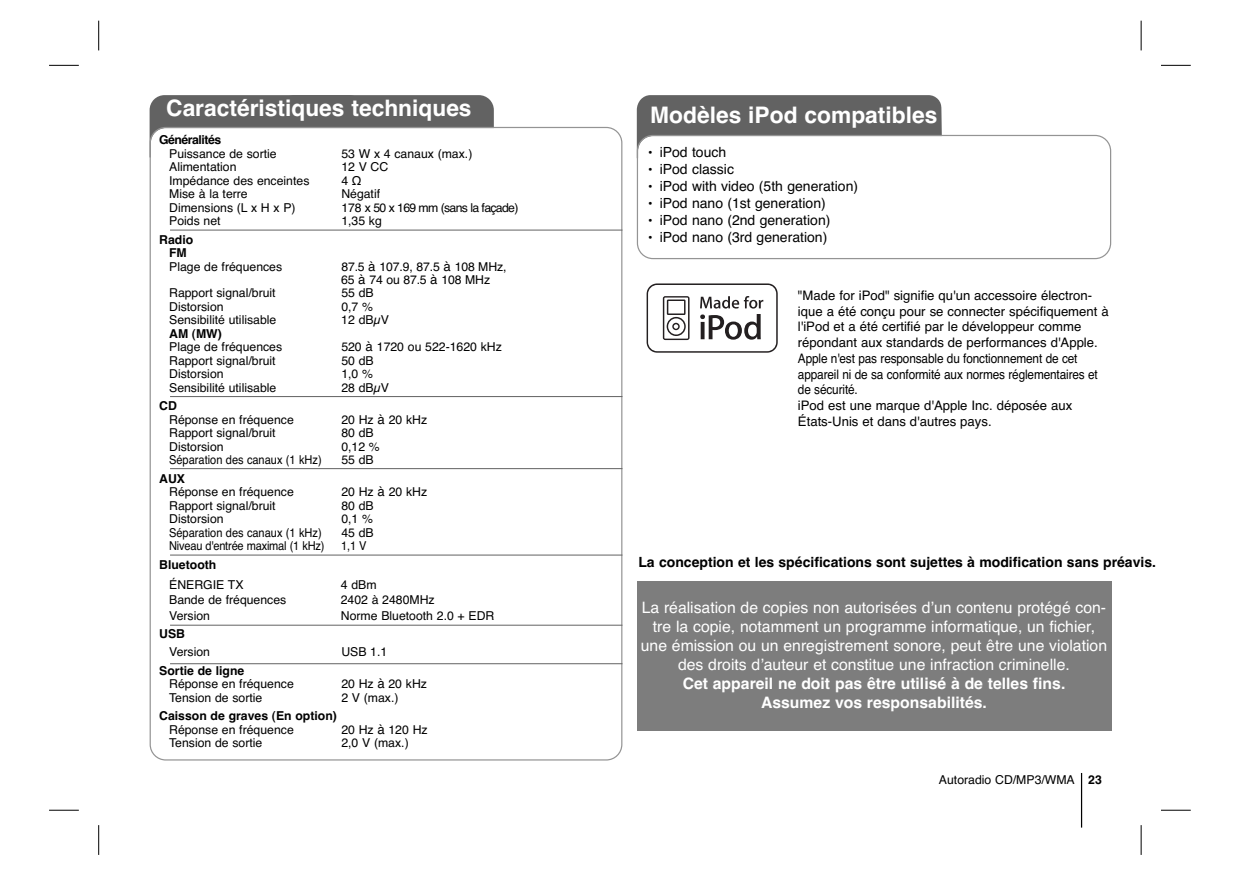
<style>
.page{position:relative;width:1241px;height:874px;background:#fff}
.page>*{position:absolute;margin:0;border:0;box-sizing:border-box;transform-origin:0 0}
.t1{font:700 22.75px "Helvetica";color:#fff}
.t2{font:15.75px/18.9px "Helvetica";color:#fff;text-align:center}
.t3{font:700 15.75px/18.9px "Helvetica";color:#fff;text-align:center}
.t4{font:14px "Helvetica";color:#000}
.t5{font:700 14px "Helvetica";color:#000}
.t6{font:13.12px/15.8px "Helvetica";color:#000}
.t7{font:12.25px/13.5px "Helvetica";color:#000}
.t8{font:12.25px "Helvetica";color:#000;scale:.9 1}
.t9{font:700 12.25px/13.5px "Helvetica";color:#000;text-align:center}
.t10{font:12.25px "Helvetica";letter-spacing:-.055em;color:#000}
.t11{font:700 12.25px "Helvetica";letter-spacing:-.04em;color:#000}
.s1{font-size:13.12px}
.s2{font-weight:700;font-size:13.12px}
.s3{font-weight:700}
</style>
<div class="page">
<svg style="left:98px;top:21px;width:1px;height:29px"></svg>
<hr style="left:49px;top:65px;width:30px;height:1px;background:#000">
<hr style="left:49px;top:809px;width:30px;height:1px;background:#000">
<hr style="left:98px;top:824px;width:1px;height:30px;background:#000">
<svg style="left:1140px;top:21px;width:1px;height:29px"></svg>
<hr style="left:1160px;top:65px;width:30px;height:1px;background:#000">
<hr style="left:1140px;top:824px;width:1px;height:30px;background:#000">
<hr style="left:1160px;top:809px;width:30px;height:1px;background:#000">
<hr style="left:1080px;top:772px;width:1px;height:55px;background:#000">
<div style="left:149px;top:95px;width:345px;height:32px;background:#626262"></div>
<svg style="left:149px;top:127px;width:473px;height:633px"></svg>
<hr style="left:170px;top:229px;width:452px;height:1px;background:#626262">
<hr style="left:170px;top:396px;width:452px;height:1px;background:#626262">
<hr style="left:170px;top:468px;width:452px;height:1px;background:#626262">
<hr style="left:170px;top:554px;width:452px;height:1px;background:#626262">
<hr style="left:170px;top:663px;width:452px;height:1px;background:#626262">
<hr style="left:170px;top:624px;width:452px;height:1px;background:#626262">
<div style="left:636px;top:95px;width:306px;height:40px;background:#626262"></div>
<svg style="left:636px;top:135px;width:474px;height:124px"></svg>
<svg style="left:646px;top:283px;width:131px;height:69px"></svg>
<div style="left:636px;top:581px;width:475px;height:149px;background:#7d7d7d"></div>
<h1 class="t1" style="left:166px;top:99px;width:307px">Caractéristiques techniques</h1>
<p class="t11" style="left:159px;top:135px;width:63px">Généralités</p>
<p class="t7" style="left:169px;top:148px;width:109px">Puissance de sortie</p>
<p class="t7" style="left:341px;top:148px;width:132px">53 W x 4 canaux (max.)</p>
<p class="t7" style="left:169px;top:161px;width:69px">Alimentation</p>
<p class="t7" style="left:341px;top:161px;width:48px">12 V CC</p>
<p class="t7" style="left:169px;top:175px;width:142px">Impédance des enceintes</p>
<p class="t7" style="left:341px;top:175px;width:21px">4 Ω</p>
<p class="t7" style="left:169px;top:188px;width:80px">Mise à la terre</p>
<p class="t7" style="left:341px;top:188px;width:40px">Négatif</p>
<p class="t7" style="left:169px;top:201px;width:128px">Dimensions (L x H x P)</p>
<p class="t10" style="left:341px;top:203px;width:178px">178 x 50 x 169 mm (sans la façade)</p>
<p class="t7" style="left:169px;top:215px;width:53px">Poids net</p>
<p class="t7" style="left:341px;top:215px;width:42px">1,35 kg</p>
<p class="t9" style="left:159px;top:233px;width:36px">Radio<br>FM</p>
<p class="t7" style="left:169px;top:260px;width:114px">Plage de fréquences</p>
<p class="t7" style="left:341px;top:260px;width:167px">87.5 <span class="s1">à</span> 107.9, 87.5 <span class="s1">à</span> 108 MHz,<br>65 <span class="s1">à</span> 74 ou 87.5 <span class="s1">à</span> 108 MHz</p>
<p class="t7" style="left:169px;top:287px;width:108px">Rapport signal/bruit</p>
<p class="t7" style="left:341px;top:287px;width:34px">55 dB</p>
<p class="t7" style="left:169px;top:301px;width:56px">Distorsion</p>
<p class="t7" style="left:341px;top:301px;width:33px">0,7 %</p>
<p class="t7" style="left:169px;top:314px;width:109px">Sensibilité utilisable</p>
<p class="t7" style="left:341px;top:314px;width:49px">12 dBμV</p>
<p class="t9" style="left:169px;top:328px;width:54px">AM (MW)</p>
<p class="t7" style="left:169px;top:341px;width:114px">Plage de fréquences</p>
<p class="t7" style="left:341px;top:341px;width:162px">520 <span class="s1">à</span> 1720 ou 522-1620 kHz</p>
<p class="t7" style="left:169px;top:355px;width:108px">Rapport signal/bruit</p>
<p class="t7" style="left:341px;top:355px;width:34px">50 dB</p>
<p class="t7" style="left:169px;top:368px;width:56px">Distorsion</p>
<p class="t7" style="left:341px;top:368px;width:33px">1,0 %</p>
<p class="t7" style="left:169px;top:382px;width:109px">Sensibilité utilisable</p>
<p class="t7" style="left:341px;top:382px;width:49px">28 dBμV</p>
<p class="t9" style="left:159px;top:400px;width:19px">CD</p>
<p class="t7" style="left:169px;top:414px;width:126px">Réponse en fréquence</p>
<p class="t7" style="left:341px;top:414px;width:87px">20 Hz <span class="s1">à</span> 20 kHz</p>
<p class="t7" style="left:169px;top:427px;width:108px">Rapport signal/bruit</p>
<p class="t7" style="left:341px;top:427px;width:34px">80 dB</p>
<p class="t7" style="left:169px;top:440px;width:56px">Distorsion</p>
<p class="t7" style="left:341px;top:440px;width:40px">0,12 %</p>
<p class="t8" style="left:169px;top:455px;width:171px">Séparation des canaux (1 kHz)</p>
<p class="t7" style="left:341px;top:454px;width:34px">55 dB</p>
<p class="t9" style="left:159px;top:472px;width:27px">AUX</p>
<p class="t7" style="left:169px;top:486px;width:126px">Réponse en fréquence</p>
<p class="t7" style="left:341px;top:486px;width:87px">20 Hz <span class="s1">à</span> 20 kHz</p>
<p class="t7" style="left:169px;top:499px;width:108px">Rapport signal/bruit</p>
<p class="t7" style="left:341px;top:499px;width:34px">80 dB</p>
<p class="t7" style="left:169px;top:513px;width:56px">Distorsion</p>
<p class="t7" style="left:341px;top:513px;width:33px">0,1 %</p>
<p class="t8" style="left:169px;top:527px;width:171px">Séparation des canaux (1 kHz)</p>
<p class="t7" style="left:341px;top:526px;width:34px">45 dB</p>
<p class="t8" style="left:169px;top:541px;width:174px">Niveau d'entrée maximal (1 kHz)</p>
<p class="t8" style="left:341px;top:541px;width:30px">1,1 V</p>
<p class="t9" style="left:159px;top:558px;width:59px">Bluetooth</p>
<p class="t7" style="left:169px;top:578px;width:76px">ÉNERGIE TX</p>
<p class="t7" style="left:341px;top:578px;width:37px">4 dBm</p>
<p class="t7" style="left:169px;top:594px;width:119px">Bande de fréquences</p>
<p class="t7" style="left:341px;top:594px;width:95px">2402 à 2480MHz</p>
<p class="t7" style="left:169px;top:609px;width:42px">Version</p>
<p class="t7" style="left:341px;top:609px;width:155px">Norme Bluetooth 2.0 + EDR</p>
<p class="t9" style="left:159px;top:627px;width:27px">USB</p>
<p class="t7" style="left:169px;top:646px;width:42px">Version</p>
<p class="t7" style="left:341px;top:646px;width:47px">USB 1.1</p>
<p class="t9" style="left:159px;top:664px;width:87px">Sortie de ligne</p>
<p class="t7" style="left:169px;top:678px;width:126px">Réponse en fréquence</p>
<p class="t7" style="left:341px;top:678px;width:87px">20 Hz <span class="s1">à</span> 20 kHz</p>
<p class="t7" style="left:169px;top:691px;width:95px">Tension de sortie</p>
<p class="t7" style="left:341px;top:691px;width:59px">2 V (max.)</p>
<p class="t9" style="left:159px;top:710px;width:179px">Caisson de graves (En option)</p>
<p class="t7" style="left:169px;top:723px;width:126px">Réponse en fréquence</p>
<p class="t7" style="left:341px;top:723px;width:88px">20 Hz <span class="s1">à</span> 120 Hz</p>
<p class="t7" style="left:169px;top:737px;width:95px">Tension de sortie</p>
<p class="t7" style="left:341px;top:737px;width:69px">2,0 V (max.)</p>
<h1 class="t1" style="left:650px;top:106px;width:288px">Modèles iPod compatibles</h1>
<p class="t4" style="left:647px;top:147px;width:81px"><span class="s2">•</span> iPod touch</p>
<p class="t4" style="left:647px;top:164px;width:88px"><span class="s2">•</span> iPod classic</p>
<p class="t4" style="left:647px;top:181px;width:212px"><span class="s2">•</span> iPod with video (5th generation)</p>
<p class="t4" style="left:647px;top:198px;width:180px"><span class="s2">•</span> iPod nano (1st generation)</p>
<p class="t4" style="left:647px;top:214px;width:185px"><span class="s2">•</span> iPod nano (2nd generation)</p>
<p class="t4" style="left:647px;top:231px;width:182px"><span class="s2">•</span> iPod nano (3rd generation)</p>
<p class="t6" style="left:797px;top:288px;width:312px">"Made for iPod" signifie qu'un accessoire électron&shy;ique a été conçu pour se connecter spécifiquement à l'iPod et a été certifié par le développeur comme répondant aux standards de performances d'Apple.<br>Apple n'est pas responsable du fonctionnement de cet appareil ni de sa conformité aux normes réglementaires et de sécurité.<br>iPod est une marque d'Apple Inc. déposée aux États-Unis et dans d'autres pays.</p>
<p class="t5" style="left:638px;top:556px;width:519px">La conception et les spécifications sont sujettes à modification sans préavis.</p>
<p class="t2" style="left:640px;top:599px;width:467px">La réalisation de copies non autorisées d’un contenu protégé con&shy;tre la copie, notamment un programme informatique, un fichier, une émission ou un enregistrement sonore, peut être une violation des droits d’auteur et constitue une infraction criminelle.</p>
<p class="t3" style="left:682px;top:675px;width:384px">Cet appareil ne doit pas être utilisé à de telles fins.<br>Assumez vos responsabilités.</p>
<p class="t7" style="left:938px;top:773px;width:164px">Autoradio CD/MP3/WMA <span class="s3">23</span></p>
</div>
